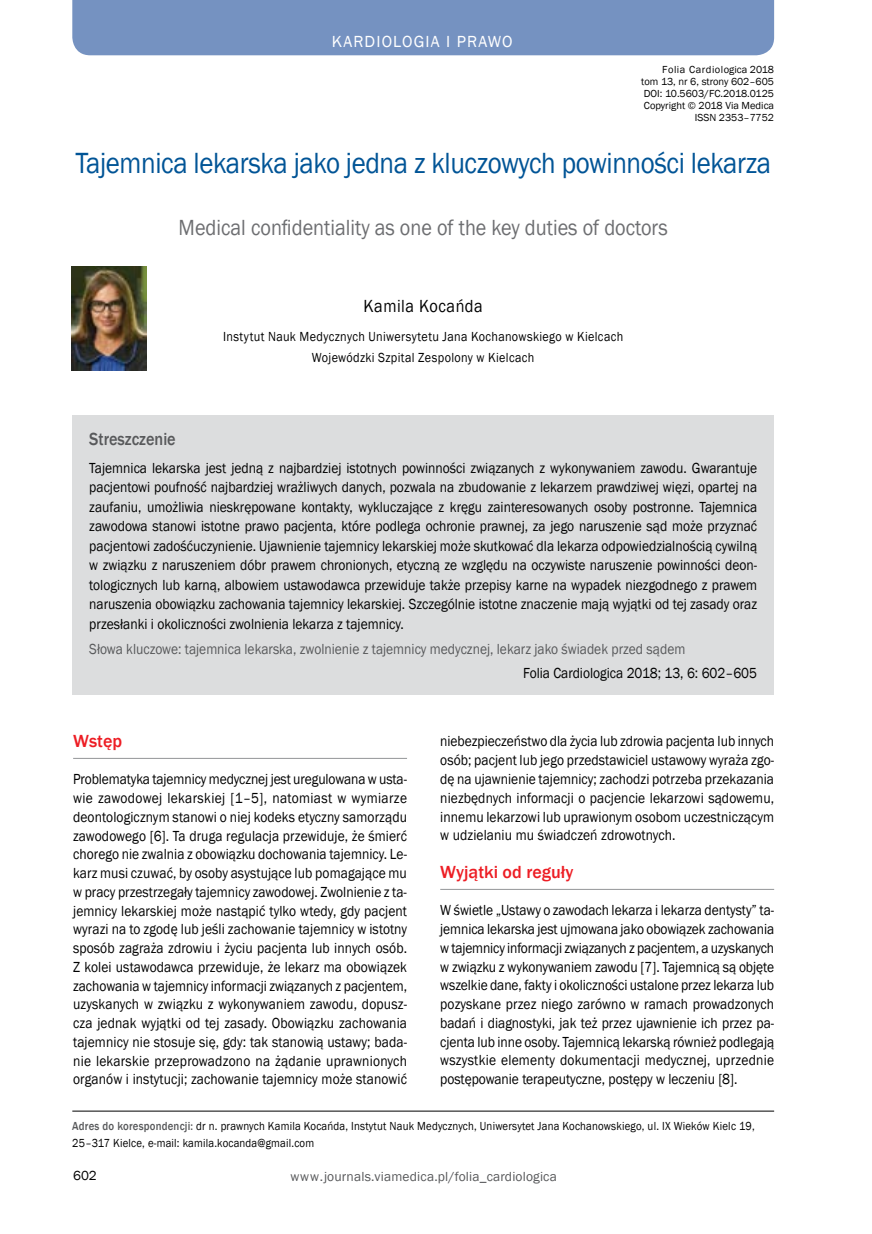
<style>
.page{position:relative;width:872px;height:1234px;background:#fff}
.page>*{position:absolute;margin:0;border:0;box-sizing:border-box;transform-origin:0 0}
.t1{font:30px "Franklin Gothic";letter-spacing:-.015em;color:#005496;scale:.9 1}
.t2{font:22.5px "Franklin Gothic";color:#6d6e71;scale:.9 1}
.t3{font:500 18px "Franklin Gothic";color:#ed1d24}
.t4{font:18px "Franklin Gothic";letter-spacing:.03em;color:#000;scale:.9 1}
.t5{font:500 18px "Franklin Gothic";color:#58595b;scale:.9 1}
.t6{font:16.5px "Franklin Gothic";letter-spacing:.07em;color:#fff}
.t7{font:15px/18.8px "Franklin Gothic";color:#000;text-align:justify;scale:.9 1}
.t8{font:15px "Franklin Gothic";color:#58595b;scale:.9 1}
.t9{font:13.5px/21px "Franklin Gothic";letter-spacing:.025em;color:#000;text-align:center;scale:.9 1}
.t10{font:13.5px "Franklin Gothic";letter-spacing:.01em;color:#58595b}
.t11{font:13.5px "Franklin Gothic";letter-spacing:.025em;color:#000}
.t12{font:12px/16.5px "Franklin Gothic";letter-spacing:.015em;color:#000;scale:.9 1}
.t13{font:10.5px/12px "Franklin Gothic";color:#000;text-align:right}
.s1{font-weight:500;color:#58595b}
</style>
<div class="page">
<div style="left:72px;top:0;width:702px;height:55px;background:#7592c1"></div>
<hr style="left:72px;top:1110px;width:702px;height:1px;background:#000">
<div style="left:72px;top:415px;width:702px;height:279px;background:#dcddde"></div>
<hr style="left:73px;top:757px;width:334px;height:1px;background:#939598">
<hr style="left:440px;top:888px;width:334px;height:1px;background:#939598">
<img style="left:71px;top:267px;width:76px;height:103px">
<p class="t6" style="left:332px;top:31px;width:182px">KARDIOLOGIA I PRAWO</p>
<p class="t13" style="left:641px;top:64px;width:134px">Folia Cardiologica 2018<br>tom 13, nr 6, strony 602–605<br>DOI: 10.5603/FC.2018.0125<br>Copyright © 2018 Via Medica<br>ISSN 2353–7752</p>
<h1 class="t1" style="left:75px;top:145px;width:774px">Tajemnica lekarska jako jedna z kluczowych powinności lekarza</h1>
<h2 class="t2" style="left:179px;top:213px;width:545px">Medical confidentiality as one of the key duties of doctors</h2>
<p class="t4" style="left:364px;top:294px;width:134px">Kamila Kocańda</p>
<p class="t9" style="left:223px;top:326px;width:446px">Instytut Nauk Medycznych Uniwersytetu Jana Kochanowskiego w Kielcach<br>Wojewódzki Szpital Zespolony w Kielcach</p>
<p class="t5" style="left:89px;top:427px;width:98px">Streszczenie</p>
<p class="t7" style="left:89px;top:458px;width:743px;line-height:19.5px">Tajemnica lekarska jest jedną z najbardziej istotnych powinności związanych z wykonywaniem zawodu. Gwarantuje pacjentowi poufność najbardziej wrażliwych danych, pozwala na zbudowanie z lekarzem prawdziwej więzi, opartej na zaufaniu, umożliwia nieskrępowane kontakty, wykluczające z kręgu zainteresowanych osoby postronne. Tajemnica zawodowa stanowi istotne prawo pacjenta, które podlega ochronie prawnej, za jego naruszenie sąd może przyznać pacjentowi zadośćuczynienie. Ujawnienie tajemnicy lekarskiej może skutkować dla lekarza odpowiedzialnością cywilną w związku z naruszeniem dóbr prawem chronionych, etyczną ze względu na oczywiste naruszenie powinności deon&shy;tologicznych lub karną, albowiem ustawodawca przewiduje także przepisy karne na wypadek niezgodnego z prawem naruszenia obowiązku zachowania tajemnicy lekarskiej. Szczególnie istotne znaczenie mają wyjątki od tej zasady oraz przesłanki i okoliczności zwolnienia lekarza z tajemnicy.</p>
<p class="t8" style="left:89px;top:639px;width:664px">Słowa kluczowe: tajemnica lekarska, zwolnienie z tajemnicy medycznej, lekarz jako świadek przed sądem</p>
<p class="t7" style="left:523px;top:663px;width:261px">Folia Cardiologica 2018; 13, 6: 602–605</p>
<p class="t3" style="left:73px;top:729px;width:50px">Wstęp</p>
<p class="t7" style="left:73px;top:770px;width:372px">Problematyka tajemnicy medycznej jest uregulowana w usta&shy;wie zawodowej lekarskiej [1–5], natomiast w wymiarze deontologicznym stanowi o niej kodeks etyczny samorządu zawodowego [6]. Ta druga regulacja przewiduje, że śmierć chorego nie zwalnia z obowiązku dochowania tajemnicy. Le&shy;karz musi czuwać, by osoby asystujące lub pomagające mu w pracy przestrzegały tajemnicy zawodowej. Zwolnienie z ta&shy;jemnicy lekarskiej może nastąpić tylko wtedy, gdy pacjent wyrazi na to zgodę lub jeśli zachowanie tajemnicy w istotny sposób zagraża zdrowiu i życiu pacjenta lub innych osób.<br>Z kolei ustawodawca przewiduje, że lekarz ma obowiązek zachowania w tajemnicy informacji związanych z pacjentem, uzyskanych w związku z wykonywaniem zawodu, dopusz&shy;cza jednak wyjątki od tej zasady. Obowiązku zachowania tajemnicy nie stosuje się, gdy: tak stanowią ustawy; bada&shy;nie lekarskie przeprowadzono na żądanie uprawnionych organów i instytucji; zachowanie tajemnicy może stanowić</p>
<p class="t7" style="left:440px;top:732px;width:372px">niebezpieczeństwo dla życia lub zdrowia pacjenta lub innych osób; pacjent lub jego przedstawiciel ustawowy wyraża zgo&shy;dę na ujawnienie tajemnicy; zachodzi potrzeba przekazania niezbędnych informacji o pacjencie lekarzowi sądowemu, innemu lekarzowi lub uprawionym osobom uczestniczącym w udzielaniu mu świadczeń zdrowotnych.</p>
<p class="t3" style="left:440px;top:860px;width:135px">Wyjątki od reguły</p>
<p class="t7" style="left:440px;top:900px;width:372px">W świetle „Ustawy o zawodach lekarza i lekarza dentysty” ta&shy;jemnica lekarska jest ujmowana jako obowiązek zachowania w tajemnicy informacji związanych z pacjentem, a uzyskanych w związku z wykonywaniem zawodu [7]. Tajemnicą są objęte wszelkie dane, fakty i okoliczności ustalone przez lekarza lub pozyskane przez niego zarówno w ramach prowadzonych badań i diagnostyki, jak też przez ujawnienie ich przez pa&shy;cjenta lub inne osoby. Tajemnicą lekarską również podlegają wszystkie elementy dokumentacji medycznej, uprzednie postępowanie terapeutyczne, postępy w leczeniu [8].</p>
<p class="t12" style="left:72px;top:1117px;width:759px"><span class="s1">Adres do korespondencji:</span> dr n. prawnych Kamila Kocańda, Instytut Nauk Medycznych, Uniwersytet Jana Kochanowskiego, ul. IX Wieków Kielc 19,<br>25–317 Kielce, e-mail: kamila.kocanda@gmail.com</p>
<p class="t11" style="left:73px;top:1166px;width:25px">602</p>
<p class="t10" style="left:290px;top:1167px;width:268px">www.journals.viamedica.pl/folia_cardiologica</p>
</div>
